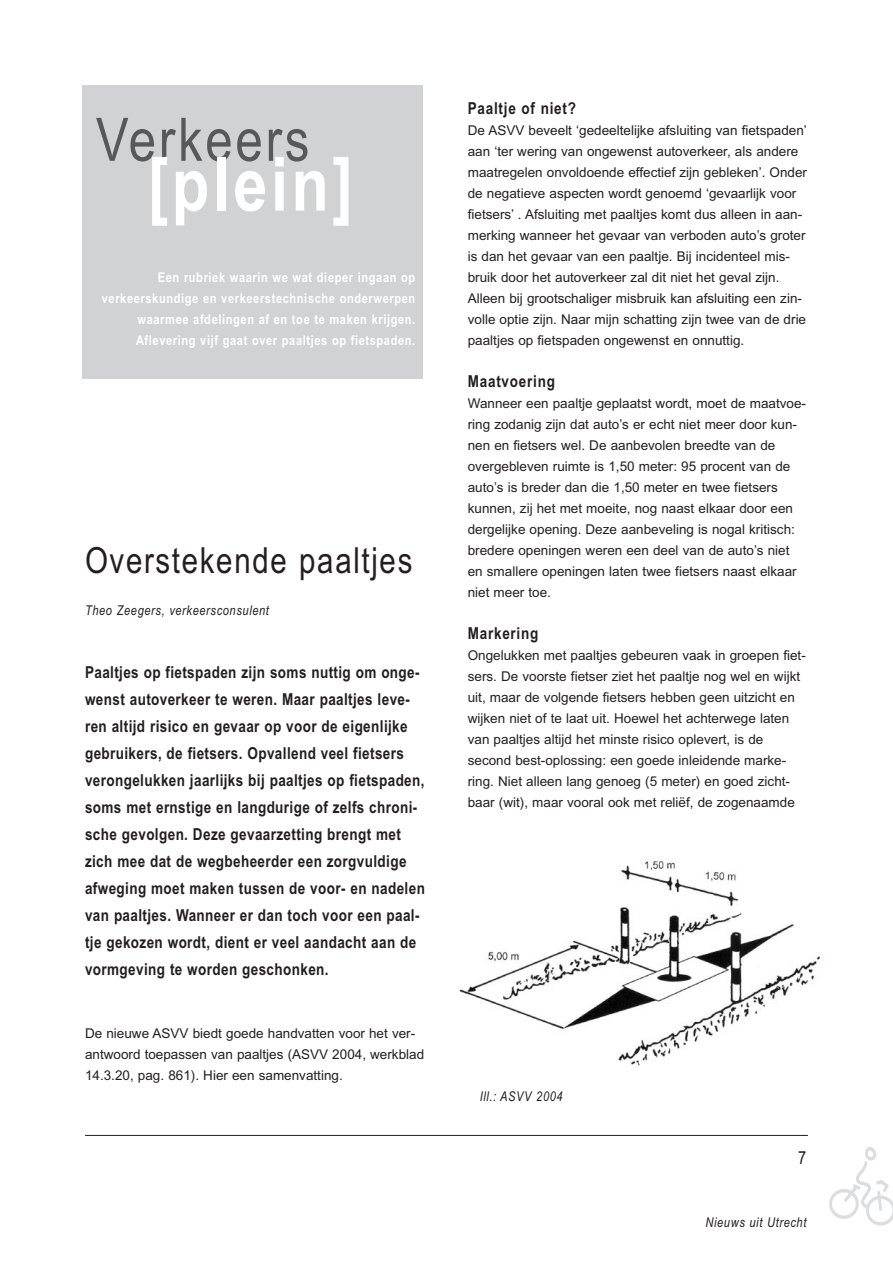
<style>
.page{position:relative;width:893px;height:1263px;background:#fff}
.page>*{position:absolute;margin:0;border:0;box-sizing:border-box;transform-origin:0 0}
.t1{font:700 75px "Arial Narrow";letter-spacing:.045em;color:#fff}
.t2{font:60px "Arial Narrow";letter-spacing:.045em;color:#57585a}
.t3{font:36px "Arial Narrow";letter-spacing:.045em;color:#231f20}
.t4{font:18px "Arial Narrow";color:#231f20}
.t5{font:700 16.5px/27px "Arial Narrow";letter-spacing:.025em;color:#231f20}
.t6{font:700 16.5px "Arial Narrow";letter-spacing:.045em;color:#231f20}
.t7{font:13.5px/21px "Arial";color:#231f20}
.t8{font:700 13.5px/21px "Arial Narrow";letter-spacing:.045em;color:#fff;text-align:right}
.t9{font:italic 13.5px "Arial Narrow";letter-spacing:.045em;color:#231f20}
</style>
<div class="page">
<svg style="left:829px;top:1147px;width:64px;height:78px"></svg>
<hr style="left:85px;top:1135px;width:723px;height:1px;background:#231f20">
<div style="left:82px;top:85px;width:340px;height:294px;background:#d1d2d4"></div>
<img style="left:459px;top:860px;width:362px;height:206px">
<h2 class="t2" style="left:96px;top:105px;width:215px">Verkeers</h2>
<h1 class="t1" style="left:148px;top:141px;width:207px">[plein]</h1>
<p class="t8" style="left:102px;top:267px;width:315px">Een rubriek waarin we wat dieper ingaan op verkeerskundige en verkeerstechnische onderwerpen waarmee afdelingen af en toe te maken krijgen.<br>Aflevering vijf gaat over paaltjes op fietspaden.</p>
<h3 class="t3" style="left:85px;top:539px;width:329px">Overstekende paaltjes</h3>
<p class="t9" style="left:85px;top:602px;width:185px">Theo Zeegers, verkeersconsulent</p>
<p class="t5" style="left:85px;top:659px;width:341px">Paaltjes op fietspaden zijn soms nuttig om onge&shy;wenst autoverkeer te weren. Maar paaltjes leve&shy;ren altijd risico en gevaar op voor de eigenlijke gebruikers, de fietsers. Opvallend veel fietsers verongelukken jaarlijks bij paaltjes op fietspaden, soms met ernstige en langdurige of zelfs chroni&shy;sche gevolgen. Deze gevaarzetting brengt met zich mee dat de wegbeheerder een zorgvuldige afweging moet maken tussen de voor- en nadelen van paaltjes. Wanneer er dan toch voor een paal&shy;tje gekozen wordt, dient er veel aandacht aan de vormgeving te worden geschonken.</p>
<p class="t7" style="left:85px;top:1023px;width:341px">De nieuwe ASVV biedt goede handvatten voor het ver&shy;antwoord toepassen van paaltjes (ASVV 2004, werkblad<br>14.3.20, pag. 861). Hier een samenvatting.</p>
<p class="t6" style="left:468px;top:99px;width:110px">Paaltje of niet?</p>
<p class="t7" style="left:468px;top:120px;width:341px">De ASVV beveelt ‘gedeeltelijke afsluiting van fietspaden’ aan ‘ter wering van ongewenst autoverkeer, als andere maatregelen onvoldoende effectief zijn gebleken’. Onder de negatieve aspecten wordt genoemd ‘gevaarlijk voor fietsers’ . Afsluiting met paaltjes komt dus alleen in aan&shy;merking wanneer het gevaar van verboden auto’s groter is dan het gevaar van een paaltje. Bij incidenteel mis&shy;bruik door het autoverkeer zal dit niet het geval zijn.<br>Alleen bij grootschaliger misbruik kan afsluiting een zin&shy;volle optie zijn. Naar mijn schatting zijn twee van de drie paaltjes op fietspaden ongewenst en onnuttig.</p>
<p class="t6" style="left:468px;top:372px;width:89px">Maatvoering</p>
<p class="t7" style="left:468px;top:393px;width:340px">Wanneer een paaltje geplaatst wordt, moet de maatvoe&shy;ring zodanig zijn dat auto’s er echt niet meer door kun&shy;nen en fietsers wel. De aanbevolen breedte van de overgebleven ruimte is 1,50 meter: 95 procent van de auto’s is breder dan die 1,50 meter en twee fietsers kunnen, zij het met moeite, nog naast elkaar door een dergelijke opening. Deze aanbeveling is nogal kritisch: bredere openingen weren een deel van de auto’s niet en smallere openingen laten twee fietsers naast elkaar niet meer toe.</p>
<p class="t6" style="left:468px;top:624px;width:72px">Markering</p>
<p class="t7" style="left:468px;top:645px;width:340px">Ongelukken met paaltjes gebeuren vaak in groepen fiet&shy;sers. De voorste fietser ziet het paaltje nog wel en wijkt uit, maar de volgende fietsers hebben geen uitzicht en wijken niet of te laat uit. Hoewel het achterwege laten van paaltjes altijd het minste risico oplevert, is de second best-oplossing: een goede inleidende marke&shy;ring. Niet alleen lang genoeg (5 meter) en goed zicht&shy;baar (wit), maar vooral ook met reliëf, de zogenaamde</p>
<p class="t9" style="left:480px;top:1088px;width:85px">Ill.: ASVV 2004</p>
<h3 class="t4" style="left:798px;top:1147px;width:10px">7</h3>
<p class="t9" style="left:705px;top:1214px;width:102px">Nieuws uit Utrecht</p>
</div>
